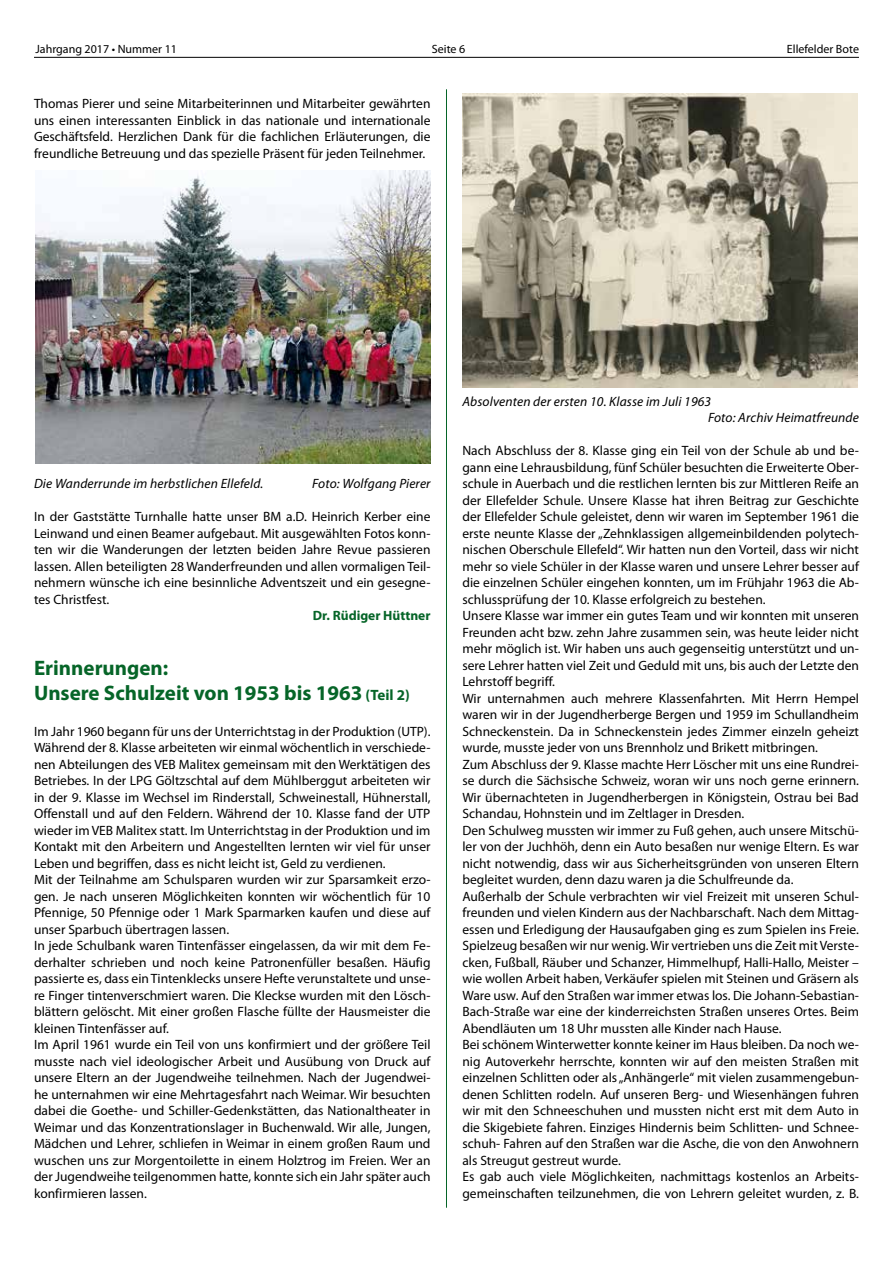
<style>
.page{position:relative;width:893px;height:1263px;background:#fff}
.page>*{position:absolute;margin:0;border:0;box-sizing:border-box;transform-origin:0 0}
.t1{font:700 21px/25.2px "Myriad Pro";color:#066528}
.t2{font:13.5px/16.5px "Myriad Pro";color:#000}
.t3{font:italic 13.5px/16.5px "Myriad Pro";letter-spacing:.01em;color:#000}
.t4{font:700 13.5px "Myriad Pro";color:#066528}
.t5{font:12px "Myriad Pro";color:#000}
.s1{font-size:15px}
</style>
<div class="page">
<hr style="left:34px;top:57px;width:825px;height:1px;background:#000">
<hr style="left:446px;top:89px;width:1px;height:1119px;background:#066528">
<img style="left:462px;top:94px;width:396px;height:293px">
<img style="left:35px;top:171px;width:396px;height:293px">
<p class="t5" style="left:36px;top:42px;width:143px">Jahrgang 2017 • Nummer 11</p>
<p class="t5" style="left:432px;top:42px;width:35px">Seite 6</p>
<p class="t5" style="left:787px;top:42px;width:74px">Ellefelder Bote</p>
<p class="t2" style="left:34px;top:95px;width:398px;text-align:justify">Thomas Pierer und seine Mitarbeiterinnen und Mitarbeiter gewährten uns einen interessanten Einblick in das nationale und internationale Geschäftsfeld. Herzlichen Dank für die fachlichen Erläuterungen, die freundliche Betreuung und das spezielle Präsent für jeden Teilnehmer.</p>
<p class="t3" style="left:34px;top:475px;width:231px">Die Wanderrunde im herbstlichen Ellefeld.</p>
<p class="t3" style="left:312px;top:475px;width:120px">Foto: Wolfgang Pierer</p>
<p class="t2" style="left:34px;top:508px;width:398px;text-align:justify">In der Gaststätte Turnhalle hatte unser BM a.D. Heinrich Kerber eine Leinwand und einen Beamer aufgebaut. Mit ausgewählten Fotos konn&shy;ten wir die Wanderungen der letzten beiden Jahre Revue passieren lassen. Allen beteiligten 28 Wanderfreunden und allen vormaligen Teil&shy;nehmern wünsche ich eine besinnliche Adventszeit und ein gesegne&shy;tes Christfest.</p>
<p class="t4" style="left:313px;top:607px;width:119px">Dr. Rüdiger Hüttner</p>
<h1 class="t1" style="left:34px;top:654px;width:377px">Erinnerungen:<br>Unsere Schulzeit von 1953 bis 1963 <span class="s1">(Teil 2)</span></h1>
<p class="t2" style="left:34px;top:723px;width:398px">Im Jahr 1960 begann für uns der Unterrichtstag in der Produktion (UTP).<br>Während der 8. Klasse arbeiteten wir einmal wöchentlich in verschiede&shy;nen Abteilungen des VEB Malitex gemeinsam mit den Werktätigen des Betriebes. In der LPG Göltzschtal auf dem Mühlberggut arbeiteten wir in der 9. Klasse im Wechsel im Rinderstall, Schweinestall, Hühnerstall, Offenstall und auf den Feldern. Während der 10. Klasse fand der UTP wieder im VEB Malitex statt. Im Unterrichtstag in der Produktion und im Kontakt mit den Arbeitern und Angestellten lernten wir viel für unser Leben und begriffen, dass es nicht leicht ist, Geld zu verdienen.<br>Mit der Teilnahme am Schulsparen wurden wir zur Sparsamkeit erzo&shy;gen. Je nach unseren Möglichkeiten konnten wir wöchentlich für 10<br>Pfennige, 50 Pfennige oder 1 Mark Sparmarken kaufen und diese auf unser Sparbuch übertragen lassen.<br>In jede Schulbank waren Tintenfässer eingelassen, da wir mit dem Fe&shy;derhalter schrieben und noch keine Patronenfüller besaßen. Häufig passierte es, dass ein Tintenklecks unsere Hefte verunstaltete und unse&shy;re Finger tintenverschmiert waren. Die Kleckse wurden mit den Lösch&shy;blättern gelöscht. Mit einer großen Flasche füllte der Hausmeister die kleinen Tintenfässer auf.<br>Im April 1961 wurde ein Teil von uns konfirmiert und der größere Teil musste nach viel ideologischer Arbeit und Ausübung von Druck auf unsere Eltern an der Jugendweihe teilnehmen. Nach der Jugendwei&shy;he unternahmen wir eine Mehrtagesfahrt nach Weimar. Wir besuchten dabei die Goethe- und Schiller-Gedenkstätten, das Nationaltheater in Weimar und das Konzentrationslager in Buchenwald. Wir alle, Jungen, Mädchen und Lehrer, schliefen in Weimar in einem großen Raum und wuschen uns zur Morgentoilette in einem Holztrog im Freien. Wer an der Jugendweihe teilgenommen hatte, konnte sich ein Jahr später auch konfirmieren lassen.</p>
<p class="t3" style="left:708px;top:393px;width:152px;text-indent:-246px">Absolventen der ersten 10. Klasse im Juli 1963<br>Foto: Archiv Heimatfreunde</p>
<p class="t2" style="left:462px;top:442px;width:398px">Nach Abschluss der 8. Klasse ging ein Teil von der Schule ab und be&shy;gann eine Lehrausbildung, fünf Schüler besuchten die Erweiterte Ober&shy;schule in Auerbach und die restlichen lernten bis zur Mittleren Reife an der Ellefelder Schule. Unsere Klasse hat ihren Beitrag zur Geschichte der Ellefelder Schule geleistet, denn wir waren im September 1961 die erste neunte Klasse der „Zehnklassigen allgemeinbildenden polytech&shy;nischen Oberschule Ellefeld“. Wir hatten nun den Vorteil, dass wir nicht mehr so viele Schüler in der Klasse waren und unsere Lehrer besser auf die einzelnen Schüler eingehen konnten, um im Frühjahr 1963 die Ab&shy;schlussprüfung der 10. Klasse erfolgreich zu bestehen.<br>Unsere Klasse war immer ein gutes Team und wir konnten mit unseren Freunden acht bzw. zehn Jahre zusammen sein, was heute leider nicht mehr möglich ist. Wir haben uns auch gegenseitig unterstützt und un&shy;sere Lehrer hatten viel Zeit und Geduld mit uns, bis auch der Letzte den Lehrstoff begriff.<br>Wir unternahmen auch mehrere Klassenfahrten. Mit Herrn Hempel waren wir in der Jugendherberge Bergen und 1959 im Schullandheim Schneckenstein. Da in Schneckenstein jedes Zimmer einzeln geheizt wurde, musste jeder von uns Brennholz und Brikett mitbringen.<br>Zum Abschluss der 9. Klasse machte Herr Löscher mit uns eine Rundrei&shy;se durch die Sächsische Schweiz, woran wir uns noch gerne erinnern.<br>Wir übernachteten in Jugendherbergen in Königstein, Ostrau bei Bad Schandau, Hohnstein und im Zeltlager in Dresden.<br>Den Schulweg mussten wir immer zu Fuß gehen, auch unsere Mitschü&shy;ler von der Juchhöh, denn ein Auto besaßen nur wenige Eltern. Es war nicht notwendig, dass wir aus Sicherheitsgründen von unseren Eltern begleitet wurden, denn dazu waren ja die Schulfreunde da.<br>Außerhalb der Schule verbrachten wir viel Freizeit mit unseren Schul&shy;freunden und vielen Kindern aus der Nachbarschaft. Nach dem Mittag&shy;essen und Erledigung der Hausaufgaben ging es zum Spielen ins Freie.<br>Spielzeug besaßen wir nur wenig. Wir vertrieben uns die Zeit mit Verste&shy;cken, Fußball, Räuber und Schanzer, Himmelhupf, Halli-Hallo, Meister – wie wollen Arbeit haben, Verkäufer spielen mit Steinen und Gräsern als Ware usw. Auf den Straßen war immer etwas los. Die Johann-Sebastian-Bach-Straße war eine der kinderreichsten Straßen unseres Ortes. Beim Abendläuten um 18 Uhr mussten alle Kinder nach Hause.<br>Bei schönem Winterwetter konnte keiner im Haus bleiben. Da noch we&shy;nig Autoverkehr herrschte, konnten wir auf den meisten Straßen mit einzelnen Schlitten oder als „Anhängerle“ mit vielen zusammengebun&shy;denen Schlitten rodeln. Auf unseren Berg- und Wiesenhängen fuhren wir mit den Schneeschuhen und mussten nicht erst mit dem Auto in die Skigebiete fahren. Einziges Hindernis beim Schlitten- und Schnee&shy;schuh- Fahren auf den Straßen war die Asche, die von den Anwohnern als Streugut gestreut wurde.<br>Es gab auch viele Möglichkeiten, nachmittags kostenlos an Arbeits&shy;gemeinschaften teilzunehmen, die von Lehrern geleitet wurden, z. B.</p>
</div>
